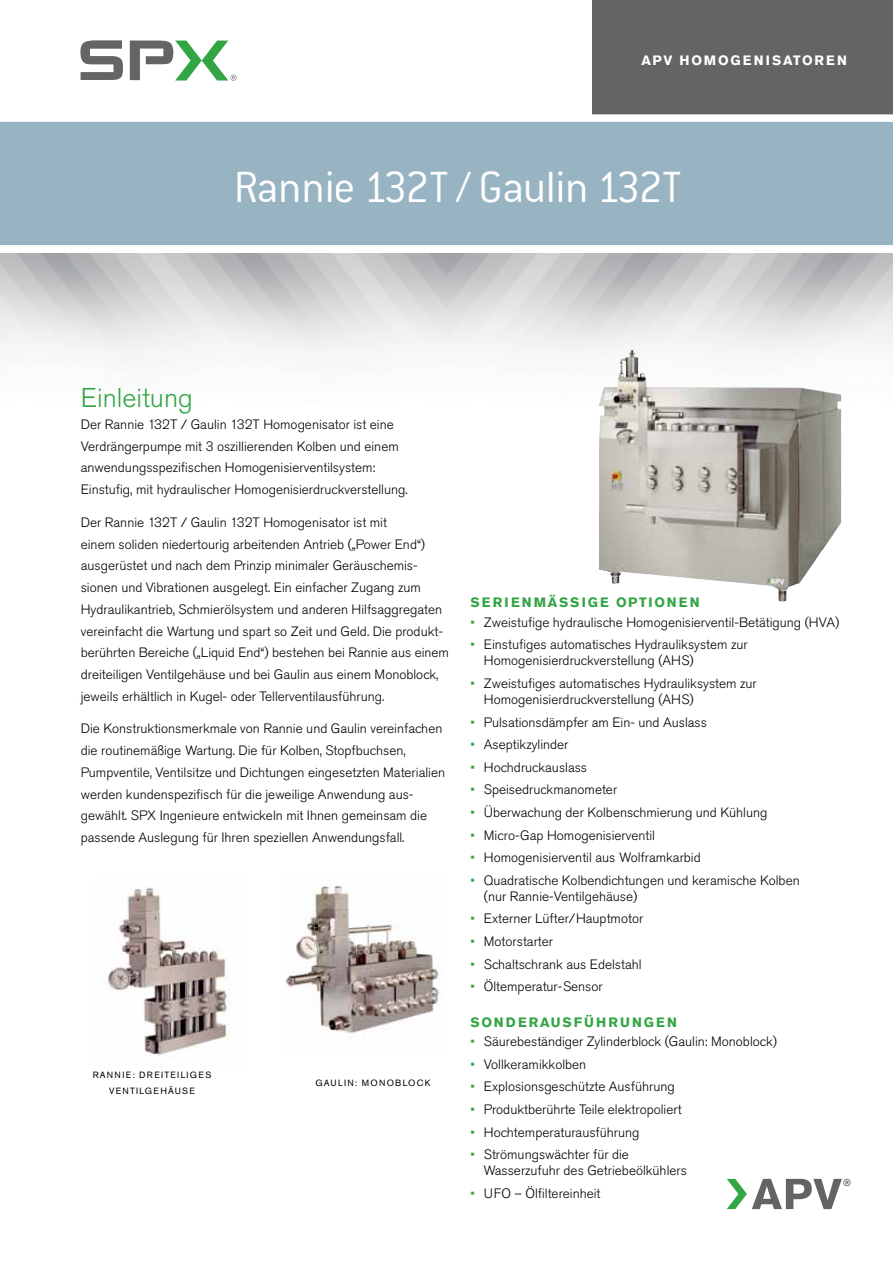
<style>
.page{position:relative;width:893px;height:1263px;background:#fff}
.page>*{position:absolute;margin:0;border:0;box-sizing:border-box;transform-origin:0 0}
.t1{font:300 48px "Conduit ITC Std";letter-spacing:-.015em;color:#fff}
.t2{font:300 27px "Akzidenz Grotesk Pro";color:#33a544}
.t3{font:300 13.5px/21.8px "Akzidenz Grotesk Pro";color:#000}
.t4{font:700 13.5px "Akzidenz Grotesk Pro";letter-spacing:.16em;color:#33a544}
.t5{font:700 13.5px "Akzidenz Grotesk Pro";letter-spacing:.12em;color:#fff}
.t6{font:9px/16.5px "Akzidenz Grotesk Pro";letter-spacing:.14em;color:#000;text-align:center}
.s1{color:#33a544}
</style>
<div class="page">
<img style="left:599px;top:350px;width:242px;height:251px">
<img style="left:108px;top:887px;width:122px;height:169px">
<img style="left:284px;top:885px;width:159px;height:149px">
<div style="left:592px;top:0;width:301px;height:121px;background:#636466"></div>
<div style="left:0;top:118px;width:893px;height:133px;background:#98b4c2"></div>
<div style="left:0;top:114px;width:893px;height:8px;background:#fff"></div>
<div style="left:0;top:245px;width:893px;height:8px;background:#fff"></div>
<svg style="left:80px;top:40px;width:43px;height:40px"></svg>
<svg style="left:130px;top:41px;width:107px;height:40px"></svg>
<svg style="left:727px;top:1179px;width:124px;height:30px"></svg>
<p class="t5" style="left:641px;top:52px;width:100px">APV HOMOGENI</p>
<p class="t5" style="left:772px;top:52px;width:54px">SATOREN</p>
<h1 class="t1" style="left:234px;top:158px;width:449px">Rannie 132T / Gaulin 132T</h1>
<h2 class="t2" style="left:81px;top:380px;width:113px">Einleitung</h2>
<p class="t3" style="left:81px;top:413px;width:328px">Der Rannie 132T / Gaulin 132T Homogenisator ist eine Verdrängerpumpe mit 3 oszillierenden Kolben und einem anwendungsspezifischen Homogenisierventilsystem:<br>Einstufig, mit hydraulischer Homogenisierdruckverstellung.</p>
<p class="t3" style="left:81px;top:511px;width:370px">Der Rannie 132T / Gaulin 132T Homogenisator ist mit<br>einem soliden niedertourig arbeitenden Antrieb („Power End“) ausgerüstet und nach dem Prinzip minimaler Geräuschemis&shy;sionen und Vibrationen ausgelegt. Ein einfacher Zugang zum Hydraulikantrieb, Schmierölsystem und anderen Hilfsaggregaten vereinfacht die Wartung und spart so Zeit und Geld. Die produkt&shy;berührten Bereiche („Liquid End“) bestehen bei Rannie aus einem dreiteiligen Ventilgehäuse und bei Gaulin aus einem Monoblock, jeweils erhältlich in Kugel- oder Tellerventilausführung.</p>
<p class="t3" style="left:81px;top:718px;width:366px">Die Konstruktionsmerkmale von Rannie und Gaulin vereinfachen die routinemäßige Wartung. Die für Kolben, Stopfbuchsen, Pumpventile, Ventilsitze und Dichtungen eingesetzten Materialien werden kundenspezifisch für die jeweilige Anwendung aus&shy;gewählt. SPX Ingenieure entwickeln mit Ihnen gemeinsam die passende Auslegung für Ihren speziellen Anwendungsfall.</p>
<p class="t6" style="left:93px;top:1066px;width:120px">RANNIE: DREITEILIGES<br>VENTILGEHÄUSE</p>
<p class="t6" style="left:316px;top:1074px;width:116px">GAULIN: MONOBLOCK</p>
<p class="t4" style="left:470px;top:594px;width:231px">SERIENMÄSSIGE OPTIONEN</p>
<p class="t3" style="left:470px;top:611px;width:370px"><span class="s1">•</span> Zweistufige hydraulische Homogenisierventil-Betätigung (HVA)</p>
<p class="t3" style="left:484px;top:636px;width:265px;line-height:16.2px;text-indent:-14px"><span class="s1">•</span> Einstufiges automatisches Hydrauliksystem zur<br>Homogenisierdruckverstellung (AHS)</p>
<p class="t3" style="left:484px;top:675px;width:274px;line-height:16.2px;text-indent:-14px"><span class="s1">•</span> Zweistufiges automatisches Hydrauliksystem zur<br>Homogenisierdruckverstellung (AHS)</p>
<p class="t3" style="left:470px;top:711px;width:238px"><span class="s1">•</span> Pulsationsdämpfer am Ein- und Auslass</p>
<p class="t3" style="left:470px;top:734px;width:100px"><span class="s1">•</span> Aseptikzylinder</p>
<p class="t3" style="left:470px;top:756px;width:118px"><span class="s1">•</span> Hochdruckauslass</p>
<p class="t3" style="left:470px;top:779px;width:148px"><span class="s1">•</span> Speisedruckmanometer</p>
<p class="t3" style="left:470px;top:801px;width:298px"><span class="s1">•</span> Überwachung der Kolbenschmierung und Kühlung</p>
<p class="t3" style="left:470px;top:824px;width:186px"><span class="s1">•</span> Micro-Gap Homogenisierventil</p>
<p class="t3" style="left:470px;top:846px;width:232px"><span class="s1">•</span> Homogenisierventil aus Wolframkarbid</p>
<p class="t3" style="left:484px;top:872px;width:317px;line-height:16.2px;text-indent:-14px"><span class="s1">•</span> Quadratische Kolbendichtungen und keramische Kolben (nur Rannie-Ventilgehäuse)</p>
<p class="t3" style="left:470px;top:908px;width:174px"><span class="s1">•</span> Externer Lüfter/Hauptmotor</p>
<p class="t3" style="left:470px;top:930px;width:84px"><span class="s1">•</span> Motorstarter</p>
<p class="t3" style="left:470px;top:953px;width:173px"><span class="s1">•</span> Schaltschrank aus Edelstahl</p>
<p class="t3" style="left:470px;top:975px;width:134px"><span class="s1">•</span> Öltemperatur-Sensor</p>
<p class="t4" style="left:470px;top:1013px;width:208px">SONDERAUSFÜHRUNGEN</p>
<p class="t3" style="left:470px;top:1031px;width:308px"><span class="s1">•</span> Säurebeständiger Zylinderblock (Gaulin: Monoblock)</p>
<p class="t3" style="left:470px;top:1053px;width:117px"><span class="s1">•</span> Vollkeramikkolben</p>
<p class="t3" style="left:470px;top:1076px;width:206px"><span class="s1">•</span> Explosionsgeschützte Ausführung</p>
<p class="t3" style="left:470px;top:1098px;width:213px"><span class="s1">•</span> Produktberührte Teile elektropoliert</p>
<p class="t3" style="left:470px;top:1121px;width:171px"><span class="s1">•</span> Hochtemperaturausführung</p>
<p class="t3" style="left:484px;top:1146px;width:205px;line-height:16.2px;text-indent:-14px"><span class="s1">•</span> Strömungswächter für die<br>Wasserzufuhr des Getriebeölkühlers</p>
<p class="t3" style="left:470px;top:1182px;width:132px"><span class="s1">•</span> UFO – Ölfiltereinheit</p>
</div>
